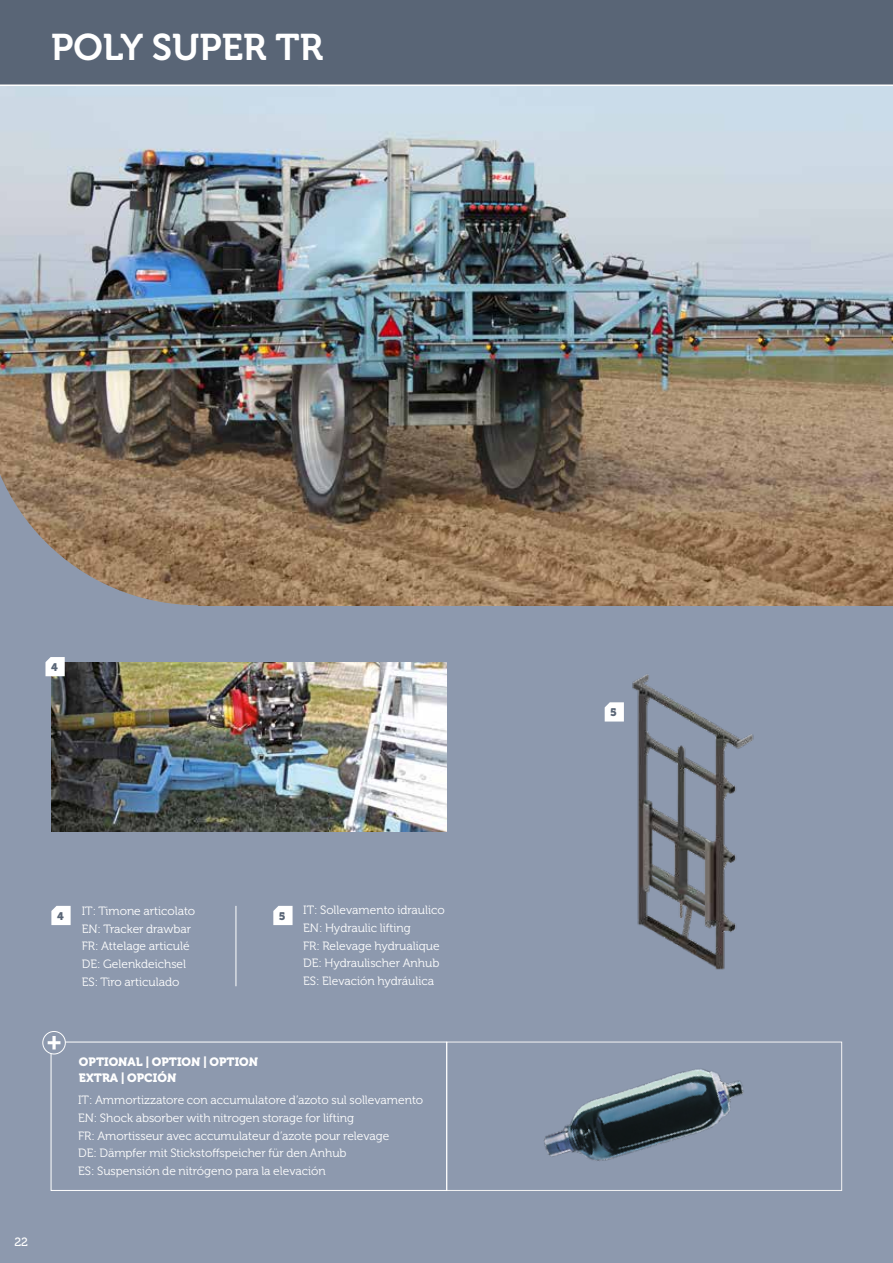
<style>
.page{position:relative;width:893px;height:1263px;background:#8d99ae}
.page>*{position:absolute;margin:0;border:0;box-sizing:border-box;transform-origin:0 0}
.t1{font:37.05px "Museo 700";color:#fff}
.t2{font:12px/17.7px "Museo 300";color:#fff}
.t3{font:12px/16.2px "Museo 900";color:#fff}
.t4{font:12px "Museo 500";color:#fff}
.t5{font:10.95px "Museo 900";color:#596576}
</style>
<div class="page">
<img style="left:0;top:87px;width:893px;height:518px">
<svg style="left:0;top:391px;width:255px;height:286px"></svg>
<div style="left:0;top:0;width:893px;height:87px;background:#596576"></div>
<img style="left:51px;top:663px;width:395px;height:168px">
<img style="left:604px;top:674px;width:150px;height:296px">
<svg style="left:51px;top:906px;width:20px;height:19px"></svg>
<svg style="left:273px;top:906px;width:20px;height:19px"></svg>
<hr style="left:236px;top:906px;width:1px;height:80px;background:#fff">
<div style="left:51px;top:1042px;width:396px;height:149px;border:1px solid #fff"></div>
<svg style="left:43px;top:1031px;width:22px;height:23px"></svg>
<div style="left:42px;top:1031px;width:24px;height:23px;border:1px solid #fff;border-radius:50%"></div>
<svg style="left:48px;top:1036px;width:12px;height:13px"></svg>
<img style="left:538px;top:1042px;width:212px;height:149px">
<svg style="left:45px;top:657px;width:20px;height:19px"></svg>
<svg style="left:605px;top:702px;width:19px;height:19px"></svg>
<h1 class="t1" style="left:51px;top:26px;width:274px">POLY SUPER TR</h1>
<p class="t5" style="left:51px;top:661px;width:8px">4</p>
<p class="t4" style="left:14px;top:1235px;width:15px">22</p>
<p class="t5" style="left:57px;top:909px;width:8px">4</p>
<p class="t2" style="left:303px;top:901px;width:143px">IT: Sollevamento idraulico<br>EN: Hydraulic lifting<br>FR: Relevage hydrualique<br>DE: Hydraulischer Anhub<br>ES: Elevación hydráulica</p>
<p class="t2" style="left:82px;top:902px;width:115px">IT: Timone articolato<br>EN: Tracker drawbar<br>FR: Attelage articulé<br>DE: Gelenkdeichsel<br>ES: Tiro articulado</p>
<p class="t5" style="left:279px;top:909px;width:8px">5</p>
<p class="t3" style="left:79px;top:1054px;width:181px">OPTIONAL | OPTION | OPTION<br>EXTRA | OPCIÓN</p>
<p class="t2" style="left:78px;top:1091px;width:347px">IT: Ammortizzatore con accumulatore d’azoto sul sollevamento EN: Shock absorber with nitrogen storage for lifting<br>FR: Amortisseur avec accumulateur d’azote pour relevage<br>DE: Dämpfer mit Stickstoffspeicher für den Anhub<br>ES: Suspensión de nitrógeno para la elevación</p>
<p class="t5" style="left:610px;top:706px;width:8px">5</p>
</div>
